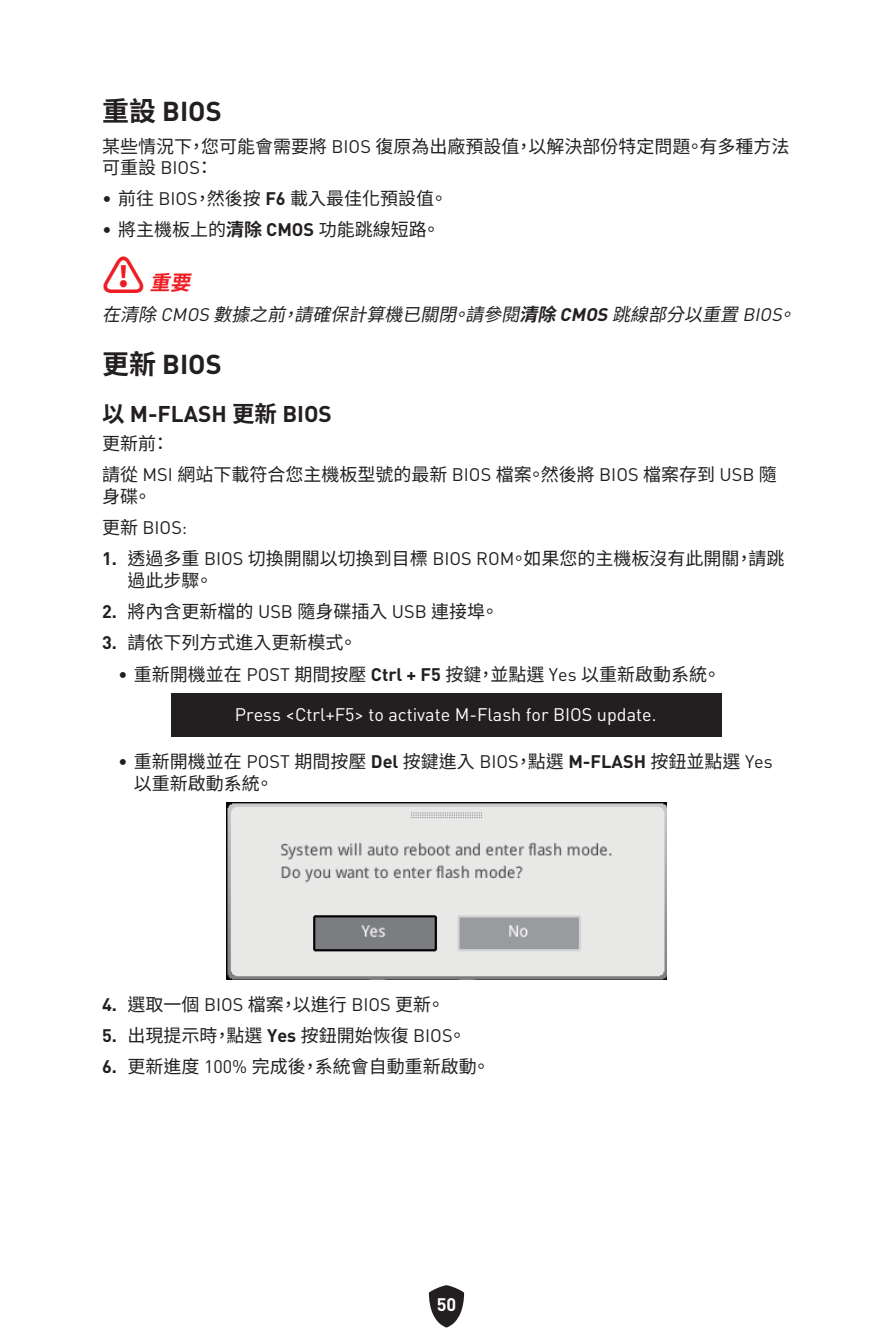
<style>
.page{position:relative;width:893px;height:1340px;background:#fff}
.page>*{position:absolute;margin:0;border:0;box-sizing:border-box;transform-origin:0 0}
.t1{font:700 27px "MSI Din Pro Noto CJK";color:#231f20}
.t2{font:700 22.5px "MSI Din Pro Noto CJK";color:#231f20}
.t3{font:italic 700 20.25px "MSI Din Pro Noto CJK";color:#ee1d23}
.t4{font:18px/21.6px "MSI Din Pro Noto CJK";color:#231f20}
.t5{font:18px "MSI Din Pro Noto CJK";color:#fff}
.t6{font:italic 18px "MSI Din Pro Noto CJK";color:#231f20}
.t7{font:700 18px "MSI Din Pro Noto CJK";color:#fff}
.s1{font-weight:700}
.s2{font-style:normal;font-size:42.75px}
</style>
<div class="page">
<svg style="left:429px;top:1285px;width:35px;height:42px"></svg>
<div style="left:171px;top:693px;width:551px;height:43px;background:#231f20"></div>
<img style="left:226px;top:802px;width:440px;height:177px">
<h1 class="t1" style="left:102px;top:96px;width:121px">重設 BIOS</h1>
<p class="t4" style="left:102px;top:135px;width:689px">某些情況下，您可能會需要將 BIOS 復原為出廠預設值，以解決部份特定問題。有多種方法可重設 BIOS：</p>
<p class="t4" style="left:102px;top:183px;width:347px;line-height:31.3px"><span class="s1">∙</span> 前往 BIOS，然後按 <span class="s1">F6</span> 載入最佳化預設值。<span class="s1">∙</span> 將主機板上的<span class="s1">清除 CMOS</span> 功能跳線短路。</p>
<p class="t3" style="left:102px;top:271px;width:100px"><span class="s2">⚠</span> 重要</p>
<p class="t6" style="left:102px;top:304px;width:704px">在清除 CMOS數據之前，請確保計算機已關閉。請參閱<span class="s1">清除 CMOS</span>跳線部分以重置 BIOS。</p>
<h1 class="t1" style="left:102px;top:349px;width:121px">更新 BIOS</h1>
<p class="t2" style="left:102px;top:401px;width:231px">以 M-FLASH 更新 BIOS</p>
<p class="t4" style="left:102px;top:428px;width:676px;line-height:31.1px">更新前：<br>請從 MSI 網站下載符合您主機板型號的最新 BIOS 檔案。然後將 BIOS 檔案存到 USB 隨</p>
<p class="t4" style="left:102px;top:481px;width:87px;line-height:31.1px">身碟。<br>更新 BIOS:</p>
<p class="t4" style="left:128px;top:548px;width:658px;text-indent:-26px"><span class="s1">1.</span> 透過多重 BIOS 切換開關以切換到目標 BIOS ROM。如果您的主機板沒有此開關，請跳過此步驟。</p>
<p class="t4" style="left:102px;top:601px;width:398px"><span class="s1">2.</span> 將內含更新檔的 USB 隨身碟插入 USB 連接埠。</p>
<p class="t4" style="left:102px;top:632px;width:257px"><span class="s1">3.</span> 請依下列方式進入更新模式。</p>
<p class="t4" style="left:118px;top:663px;width:604px">• 重新開機並在 POST 期間按壓 <span class="s1">Ctrl + F5</span> 按鍵，並點選 Yes 以重新啟動系統。</p>
<p class="t5" style="left:235px;top:704px;width:423px">Press &lt;Ctrl+F5&gt; to activate M-Flash for BIOS update.</p>
<p class="t4" style="left:134px;top:751px;width:640px;text-indent:-16px">• 重新開機並在 POST 期間按壓 <span class="s1">Del</span> 按鍵進入 BIOS，點選 <span class="s1">M-FLASH</span> 按鈕並點選 Yes以重新啟動系統。</p>
<p class="t4" style="left:102px;top:994px;width:344px"><span class="s1">4.</span> 選取一個 BIOS 檔案，以進行 BIOS 更新。</p>
<p class="t4" style="left:102px;top:1025px;width:366px"><span class="s1">5.</span> 出現提示時，點選 <span class="s1">Yes</span> 按鈕開始恢復 BIOS。</p>
<p class="t4" style="left:102px;top:1056px;width:390px"><span class="s1">6.</span> 更新進度 100% 完成後，系統會自動重新啟動。</p>
<p class="t7" style="left:437px;top:1293px;width:21px">50</p>
</div>
